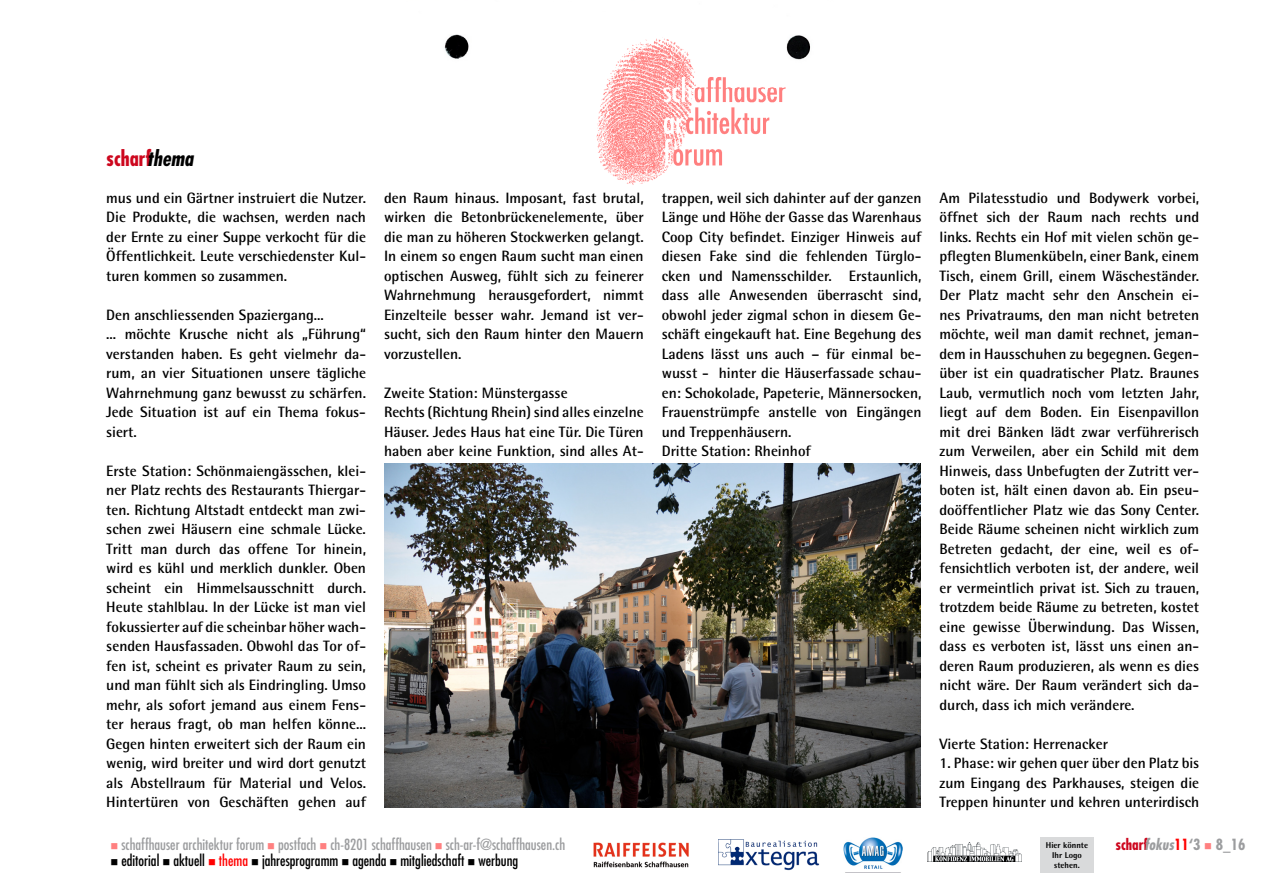
<style>
.page{position:relative;width:1263px;height:893px;background:#fff}
.page>*{position:absolute;margin:0;border:0;box-sizing:border-box;transform-origin:0 0}
.t1{font:700 condensed 21px "Futura";color:#cd071e}
.t2{font:700 15px/19.5px "Rotis Semi Sans";color:#000;text-align:justify}
.t3{font:condensed 15px "Futura";color:#9c9d9f}
.t4{font:condensed 15px "Futura";color:#000}
.t5{font:700 condensed 15px "Futura";color:#9c9d9f}
.t6{font:800 8.4px/10.1px "Rotis Semi Sans";color:#000}
.s1{font-style:italic;color:#000}
.s2{color:#ff8080}
.s3{color:#cd071e}
.s4{font-style:italic}
.s5{color:#f00}
</style>
<div class="page">
<img style="left:444px;top:34px;width:367px;height:26px">
<img style="left:577px;top:34px;width:208px;height:151px">
<img style="left:928px;top:843px;width:94px;height:19px">
<img style="left:844px;top:837px;width:58px;height:36px">
<img style="left:593px;top:842px;width:96px;height:26px">
<img style="left:719px;top:840px;width:101px;height:30px">
<div style="left:1040px;top:837px;width:54px;height:35px;background:#d9dadb"></div>
<img style="left:385px;top:463px;width:536px;height:345px">
<h1 class="t1" style="left:106px;top:144px;width:88px">scharf<span class="s1">thema</span></h1>
<p class="t2" style="left:106px;top:188px;width:261px">mus und ein Gärtner instruiert die Nutzer.<br>Die Produkte, die wachsen, werden nach der Ernte zu einer Suppe verkocht für die Öffentlichkeit. Leute verschiedenster Kul&shy;turen kommen so zusammen.</p>
<p class="t2" style="left:106px;top:305px;width:261px;text-align:left">Den anschliessenden Spaziergang...<br>... möchte Krusche nicht als „Führung“ verstanden haben. Es geht vielmehr da&shy;rum, an vier Situationen unsere tägliche Wahrnehmung ganz bewusst zu schärfen.<br>Jede Situation ist auf ein Thema fokus&shy;siert.</p>
<p class="t2" style="left:106px;top:461px;width:261px">Erste Station: Schönmaiengässchen, klei&shy;ner Platz rechts des Restaurants Thiergar&shy;ten. Richtung Altstadt entdeckt man zwi&shy;schen zwei Häusern eine schmale Lücke.<br>Tritt man durch das offene Tor hinein, wird es kühl und merklich dunkler. Oben scheint ein Himmelsausschnitt durch.<br>Heute stahlblau. In der Lücke ist man viel fokussierter auf die scheinbar höher wach&shy;senden Hausfassaden. Obwohl das Tor of&shy;fen ist, scheint es privater Raum zu sein, und man fühlt sich als Eindringling. Umso mehr, als sofort jemand aus einem Fens&shy;ter heraus fragt, ob man helfen könne...<br>Gegen hinten erweitert sich der Raum ein wenig, wird breiter und wird dort genutzt als Abstellraum für Material und Velos.<br>Hintertüren von Geschäften gehen auf</p>
<p class="t2" style="left:384px;top:188px;width:261px">den Raum hinaus. Imposant, fast brutal, wirken die Betonbrückenelemente, über die man zu höheren Stockwerken gelangt.<br>In einem so engen Raum sucht man einen optischen Ausweg, fühlt sich zu feinerer Wahrnehmung herausgefordert, nimmt Einzelteile besser wahr. Jemand ist ver&shy;sucht, sich den Raum hinter den Mauern vorzustellen.</p>
<p class="t2" style="left:384px;top:383px;width:261px;text-align:left">Zweite Station: Münstergasse<br>Rechts (Richtung Rhein) sind alles einzelne Häuser. Jedes Haus hat eine Tür. Die Türen haben aber keine Funktion, sind alles At-</p>
<p class="t2" style="left:662px;top:188px;width:261px;text-align:left">trappen, weil sich dahinter auf der ganzen Länge und Höhe der Gasse das Warenhaus Coop City befindet. Einziger Hinweis auf diesen Fake sind die fehlenden Türglo&shy;cken und Namensschilder. Erstaunlich, dass alle Anwesenden überrascht sind, obwohl jeder zigmal schon in diesem Ge&shy;schäft eingekauft hat. Eine Begehung des Ladens lässt uns auch – für einmal be&shy;wusst - hinter die Häuserfassade schau&shy;en: Schokolade, Papeterie, Männersocken, Frauenstrümpfe anstelle von Eingängen und Treppenhäusern.<br>Dritte Station: Rheinhof</p>
<p class="t2" style="left:939px;top:188px;width:261px">Am Pilatesstudio und Bodywerk vorbei, öffnet sich der Raum nach rechts und links. Rechts ein Hof mit vielen schön ge&shy;pflegten Blumenkübeln, einer Bank, einem Tisch, einem Grill, einem Wäscheständer.<br>Der Platz macht sehr den Anschein ei&shy;nes Privatraums, den man nicht betreten möchte, weil man damit rechnet, jeman&shy;dem in Hausschuhen zu begegnen. Gegen&shy;über ist ein quadratischer Platz. Braunes Laub, vermutlich noch vom letzten Jahr, liegt auf dem Boden. Ein Eisenpavillon mit drei Bänken lädt zwar verführerisch zum Verweilen, aber ein Schild mit dem Hinweis, dass Unbefugten der Zutritt ver&shy;boten ist, hält einen davon ab. Ein pseu&shy;doöffentlicher Platz wie das Sony Center.<br>Beide Räume scheinen nicht wirklich zum Betreten gedacht, der eine, weil es of&shy;fensichtlich verboten ist, der andere, weil er vermeintlich privat ist. Sich zu trauen, trotzdem beide Räume zu betreten, kostet eine gewisse Überwindung. Das Wissen, dass es verboten ist, lässt uns einen an&shy;deren Raum produzieren, als wenn es dies nicht wäre. Der Raum verändert sich da&shy;durch, dass ich mich verändere.</p>
<p class="t2" style="left:939px;top:734px;width:170px">Vierte Station: Herrenacker</p>
<p class="t2" style="left:939px;top:753px;width:261px">1. Phase: wir gehen quer über den Platz bis zum Eingang des Parkhauses, steigen die Treppen hinunter und kehren unterirdisch</p>
<p class="t3" style="left:111px;top:835px;width:456px"><span class="s2">■</span> schaffhauser architektur forum <span class="s2">■</span> postfach <span class="s2">■</span> ch-8201 schaffhausen <span class="s2">■</span> sch-ar-f@schaffhausen.ch</p>
<p class="t6" style="left:1046px;top:840px;width:44px">Hier könnte</p>
<p class="t5" style="left:1115px;top:835px;width:131px"><span class="s3">schar</span><span class="s4">fokus</span><span class="s5">11</span>‘3 <span class="s2">■</span> 8_16</p>
<p class="t6" style="left:1052px;top:850px;width:31px">Ihr Logo stehen.</p>
<p class="t4" style="left:111px;top:851px;width:409px">■ editorial ■ aktuell <span class="s5">■ thema</span> ■ jahresprogramm ■ agenda ■ mitgliedschaft ■ werbung</p>
</div>
